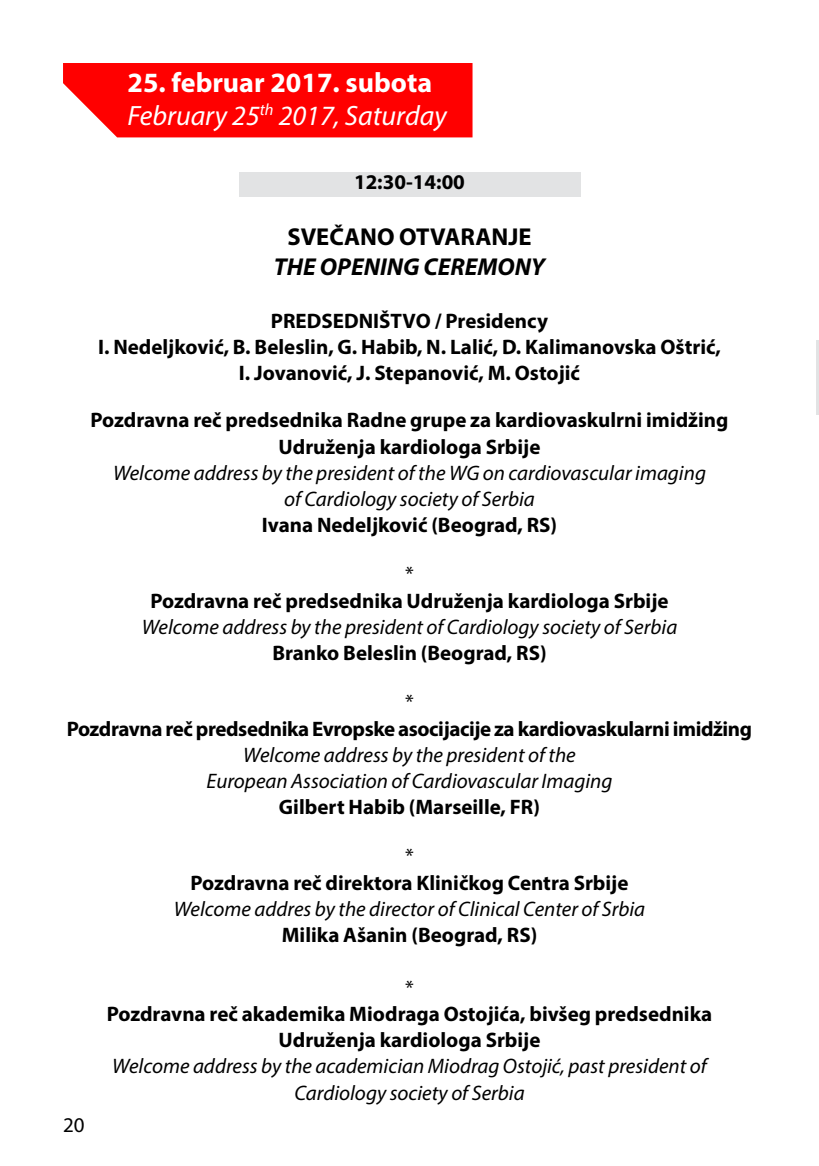
<style>
.page{position:relative;width:819px;height:1166px;background:#fff}
.page>*{position:absolute;margin:0;border:0;box-sizing:border-box;transform-origin:0 0}
.t1{font:italic 28px/32.2px "Myriad Pro";color:#fff}
.t2{font:italic 700 24.5px "Myriad Pro";color:#000}
.t3{font:700 24.5px "Myriad Pro";color:#000}
.t4{font:700 21px/26.2px "Myriad Pro";color:#000;text-align:center}
.t5{font:italic 21px/26.2px "Myriad Pro";color:#000;text-align:center}
.t6{font:700 21px "Myriad Pro";letter-spacing:-.02em;color:#000}
.t7{font:21px "Myriad Pro";color:#000}
.s1{font-weight:700;font-style:normal}
</style>
<div class="page">
<hr style="left:816px;top:340px;width:3px;height:74px;background:#e2e3e4">
<div style="left:240px;top:172px;width:341px;height:25px;background:#e2e3e4"></div>
<div style="left:63px;top:63px;width:409px;height:74px;background:#f00"></div>
<h1 class="t1" style="left:127px;top:67px;width:320px"><span class="s1">25. februar 2017. subota<br></span>February 25<sup>th</sup> 2017, Saturday</h1>
<p class="t4" style="left:354px;top:168px;width:112px">12:30-14:00</p>
<p class="t3" style="left:287px;top:221px;width:245px">SVEČANO OTVARANJE</p>
<p class="t2" style="left:274px;top:251px;width:273px">THE OPENING CEREMONY</p>
<p class="t4" style="left:98px;top:307px;width:624px">PREDSEDNIŠTVO / Presidency<br>I. Nedeljković, B. Beleslin, G. Habib, N. Lalić, D. Kalimanovska Oštrić,<br>I. Jovanović, J. Stepanović, M. Ostojić</p>
<p class="t4" style="left:90px;top:406px;width:639px">Pozdravna reč predsednika Radne grupe za kardiovaskulrni imidžing<br>Udruženja kardiologa Srbije</p>
<p class="t5" style="left:113px;top:459px;width:594px">Welcome address by the president of the WG on cardiovascular imaging of Cardiology society of Serbia</p>
<p class="t4" style="left:262px;top:511px;width:297px">Ivana Nedeljković (Beograd, RS)</p>
<p class="t7" style="left:405px;top:561px;width:10px">*</p>
<p class="t4" style="left:150px;top:587px;width:519px">Pozdravna reč predsednika Udruženja kardiologa Srbije</p>
<p class="t5" style="left:142px;top:613px;width:537px">Welcome address by the president of Cardiology society of Serbia</p>
<p class="t4" style="left:272px;top:639px;width:276px">Branko Beleslin (Beograd, RS)</p>
<p class="t7" style="left:405px;top:689px;width:10px">*</p>
<p class="t6" style="left:67px;top:715px;width:686px">Pozdravna reč predsednika Evropske asocijacije za kardiovaskularni imidžing</p>
<p class="t5" style="left:206px;top:741px;width:407px">Welcome address by the president of the<br>European Association of Cardiovascular Imaging</p>
<p class="t4" style="left:279px;top:793px;width:262px">Gilbert Habib (Marseille, FR)</p>
<p class="t7" style="left:405px;top:843px;width:10px">*</p>
<p class="t4" style="left:190px;top:868px;width:439px">Pozdravna reč direktora Kliničkog Centra Srbije</p>
<p class="t5" style="left:174px;top:895px;width:473px">Welcome addres by the director of Clinical Center of Srbia</p>
<p class="t4" style="left:282px;top:921px;width:257px">Milika Ašanin (Beograd, RS)</p>
<p class="t7" style="left:405px;top:974px;width:10px">*</p>
<p class="t4" style="left:107px;top:1000px;width:607px">Pozdravna reč akademika Miodraga Ostojića, bivšeg predsednika<br>Udruženja kardiologa Srbije</p>
<p class="t5" style="left:112px;top:1053px;width:596px">Welcome address by the academician Miodrag Ostojić, past president of<br>Cardiology society of Serbia</p>
<p class="t7" style="left:63px;top:1112px;width:23px">20</p>
</div>
